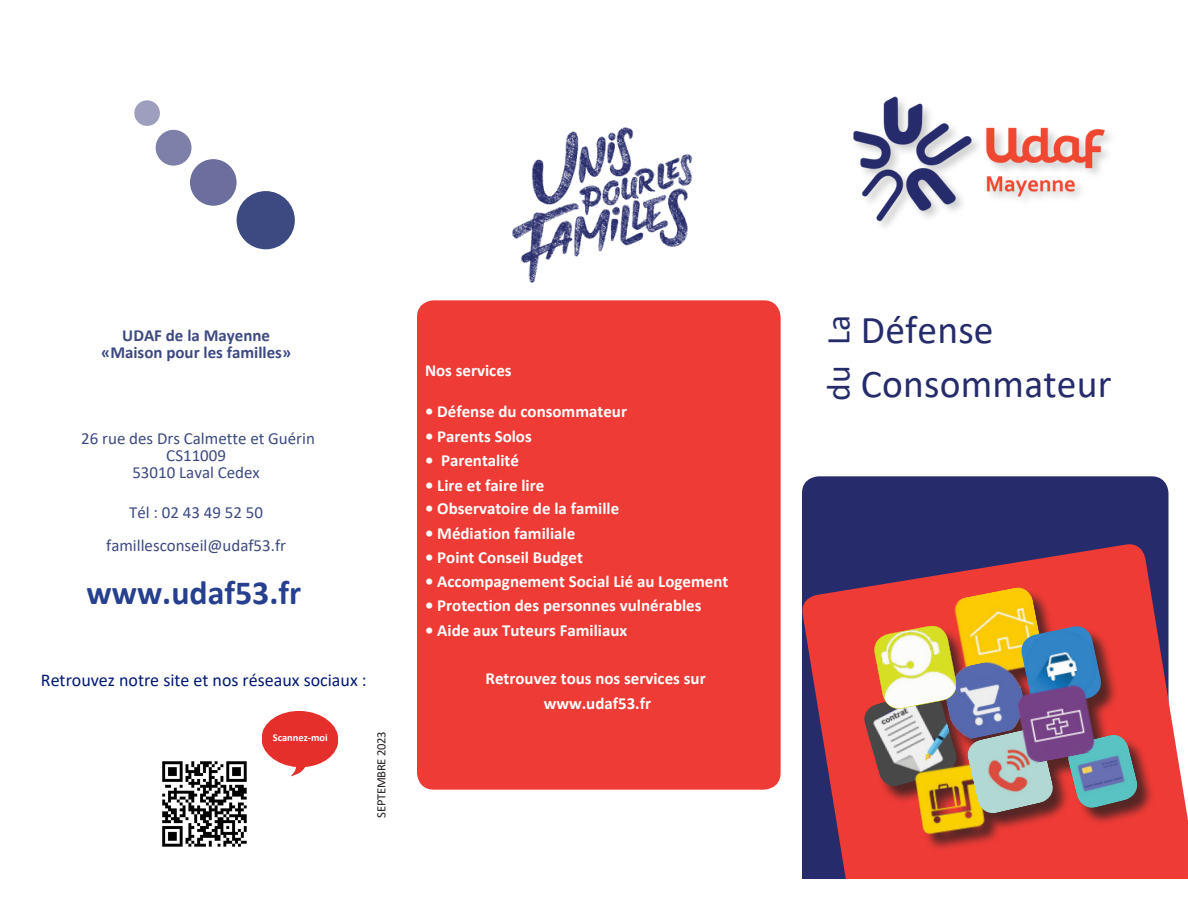
<style>
.page{position:relative;width:1188px;height:918px;background:#fff}
.page>*{position:absolute;margin:0;border:0;box-sizing:border-box;transform-origin:0 0}
.t1{font:39.45px/54px "Calibri";letter-spacing:.005em;color:#262c6b}
.t2{font:700 33.9px "Calibri";color:#26408f}
.t3{font:33.6px "Calibri";color:#262c6b}
.t4{font:18px "Calibri";color:#001a73}
.t5{font:700 16.95px "Calibri";color:#fff}
.t6{font:16.95px/16.8px "Calibri";color:#3d4a82;text-align:center}
.t7{font:700 16.95px/16.8px "Calibri";color:#3d4a82;text-align:center}
.t8{font:12.75px "Calibri";letter-spacing:-.025em;color:#231f20}
.t9{font:700 10.5px "Calibri";color:#fff}
</style>
<div class="page">
<div style="left:802px;top:476px;width:367px;height:68px;background:#262c6b"></div>
<svg style="left:802px;top:544px;width:386px;height:335px;background:#b14556"></svg>
<img style="left:866px;top:591px;width:288px;height:261px">
<img style="left:949px;top:588px;width:97px;height:68px">
<img style="left:1019px;top:626px;width:85px;height:52px">
<img style="left:861px;top:691px;width:99px;height:95px">
<img style="left:909px;top:757px;width:86px;height:82px">
<img style="left:964px;top:742px;width:92px;height:71px">
<img style="left:1065px;top:735px;width:76px;height:73px">
<img style="left:940px;top:656px;width:90px;height:86px">
<img style="left:1010px;top:678px;width:95px;height:87px">
<img style="left:956px;top:626px;width:3px;height:82px">
<div style="left:417px;top:300px;width:364px;height:490px;background:#ef3b36;border-radius:17px"></div>
<svg style="left:874px;top:626px;width:82px;height:83px"></svg>
<img style="left:512px;top:127px;width:181px;height:156px">
<div style="left:134px;top:100px;width:26px;height:26px;background:#9e9ebe;border-radius:50%"></div>
<div style="left:156px;top:130px;width:36px;height:36px;background:#7f80a9;border-radius:50%"></div>
<div style="left:190px;top:159px;width:47px;height:47px;background:#6c6f9d;border-radius:50%"></div>
<div style="left:237px;top:191px;width:58px;height:58px;background:#3d4a82;border-radius:50%"></div>
<img style="left:853px;top:96px;width:257px;height:131px">
<img style="left:162px;top:761px;width:85px;height:86px">
<svg style="left:262px;top:711px;width:77px;height:66px"></svg>
<p class="t7" style="left:101px;top:328px;width:191px">UDAF de la Mayenne «Maison pour les familles»</p>
<p class="t6" style="left:81px;top:432px;width:235px">26 rue des Drs Calmette et Guérin<br>CS11009</p>
<p class="t6" style="left:132px;top:465px;width:129px">53010 Laval Cedex</p>
<p class="t6" style="left:129px;top:506px;width:135px">Tél : 02 43 49 52 50</p>
<p class="t6" style="left:106px;top:538px;width:181px">famillesconseil@udaf53.fr</p>
<p class="t2" style="left:87px;top:578px;width:216px">www.udaf53.fr</p>
<p class="t4" style="left:41px;top:673px;width:327px">Retrouvez notre site et nos réseaux sociaux :</p>
<p class="t9" style="left:273px;top:733px;width:56px">Scannez-moi</p>
<p class="t8" style="left:376px;top:818px;width:88px;rotate:-90deg">SEPTEMBRE 2023</p>
<p class="t5" style="left:425px;top:363px;width:88px">Nos services</p>
<p class="t5" style="left:425px;top:405px;width:204px">• Défense du consommateur</p>
<p class="t5" style="left:425px;top:430px;width:108px">• Parents Solos</p>
<p class="t5" style="left:425px;top:453px;width:95px">• Parentalité</p>
<p class="t5" style="left:425px;top:478px;width:121px">• Lire et faire lire</p>
<p class="t5" style="left:425px;top:502px;width:196px">• Observatoire de la famille</p>
<p class="t5" style="left:425px;top:526px;width:152px">• Médiation familiale</p>
<p class="t5" style="left:425px;top:550px;width:159px">• Point Conseil Budget</p>
<p class="t5" style="left:425px;top:575px;width:305px">• Accompagnement Social Lié au Logement</p>
<p class="t5" style="left:425px;top:598px;width:278px">• Protection des personnes vulnérables</p>
<p class="t5" style="left:425px;top:623px;width:204px">• Aide aux Tuteurs Familiaux</p>
<p class="t5" style="left:486px;top:671px;width:222px">Retrouvez tous nos services sur</p>
<p class="t5" style="left:544px;top:696px;width:109px">www.udaf53.fr</p>
<p class="t3" style="left:824px;top:345px;width:32px;rotate:-90deg">La</p>
<p class="t3" style="left:824px;top:401px;width:37px;rotate:-90deg">du</p>
<p class="t1" style="left:861px;top:306px;width:252px">Défense<br>Consommateur</p>
</div>
